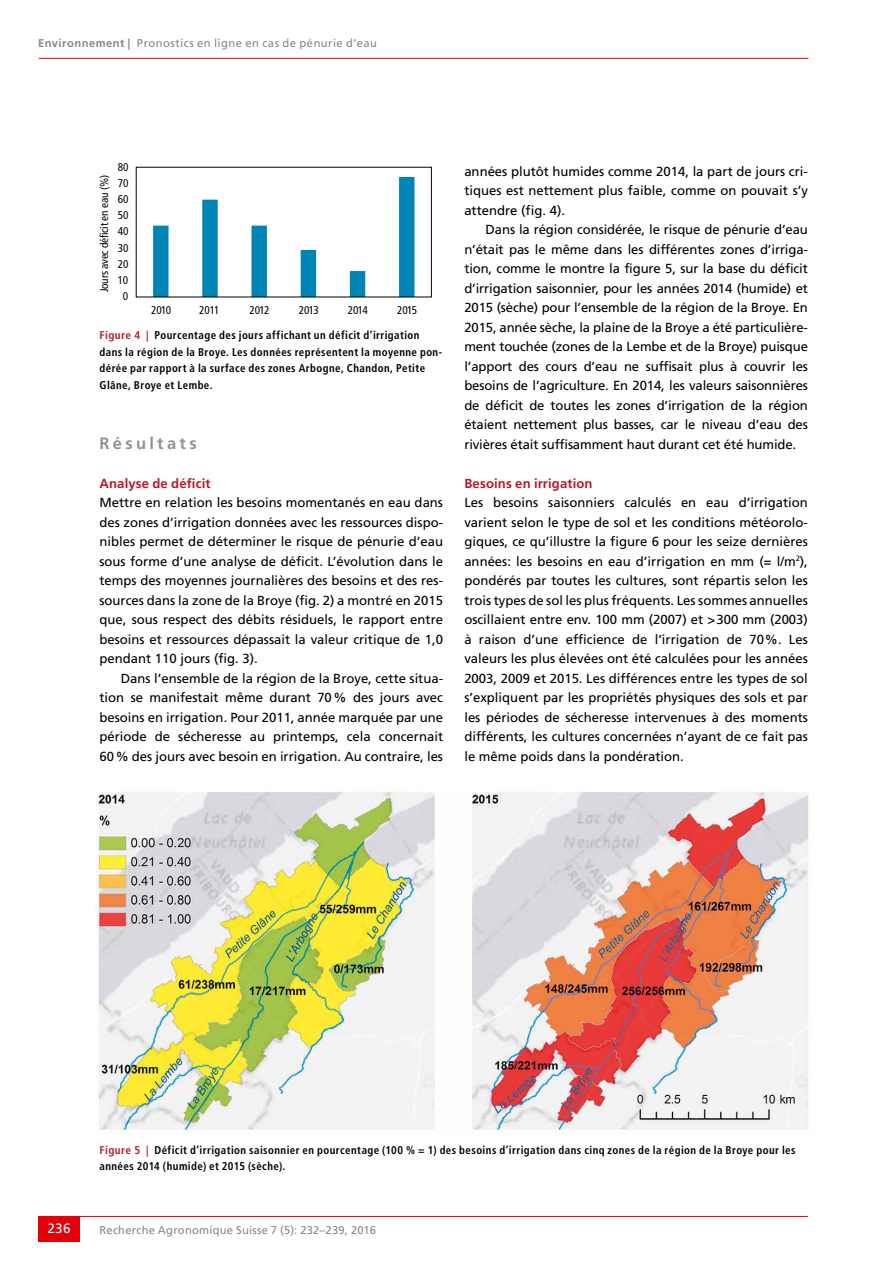
<style>
.page{position:relative;width:893px;height:1263px;background:#fff}
.page>*{position:absolute;margin:0;border:0;box-sizing:border-box;transform-origin:0 0}
.t1{font:700 16.5px "Frutiger LT Std";letter-spacing:.2em;color:#919291}
.t2{font:13.5px "Frutiger LT Std";color:#fff}
.t3{font:13.2px/19.5px "Frutiger LT Std";color:#000;text-align:justify}
.t4{font:13.2px/19.5px "Frutiger";color:#000;text-align:justify}
.t5{font:700 13.2px "Frutiger LT Std";letter-spacing:.01em;color:#b51b26}
.t6{font:700 condensed 11.25px/16.5px "Frutiger LT Std";letter-spacing:.04em;color:#000}
.t7{font:11.25px "Frutiger LT Std";letter-spacing:.025em;color:#868786}
.t8{font:condensed 11.25px "Frutiger";letter-spacing:-.02em;color:#000}
.s1{font-weight:700}
.s2{color:#b51b26}
.s3{font-family:"Frutiger"}
</style>
<div class="page">
<hr style="left:39px;top:58px;width:769px;height:1px;background:#e3000b">
<hr style="left:38px;top:1216px;width:770px;height:1px;background:#e3000b">
<div style="left:38px;top:1216px;width:42px;height:26px;background:#e3000b"></div>
<svg style="left:153px;top:177px;width:261px;height:118px"></svg>
<img style="left:95px;top:792px;width:714px;height:341px">
<p class="t7" style="left:38px;top:36px;width:340px"><span class="s1">Environnement |</span> Pronostics en ligne en cas de pénurie d’eau</p>
<p class="t8" style="left:118px;top:160px;width:12px">80</p>
<p class="t8" style="left:98px;top:292px;width:119px;rotate:-90deg">Jours avec déficit en eau (%)</p>
<p class="t6" style="left:99px;top:327px;width:344px"><span class="s2">Figure 4 |</span> Pourcentage des jours affichant un déficit d’irrigation dans la région de la Broye. Les données représentent la moyenne pon&shy;dérée par rapport à la surface des zones Arbogne, Chandon, Petite Glâne, Broye et Lembe.</p>
<p class="t8" style="left:118px;top:176px;width:12px">70</p>
<p class="t8" style="left:118px;top:193px;width:12px">60</p>
<p class="t8" style="left:118px;top:209px;width:12px">50</p>
<p class="t8" style="left:118px;top:225px;width:12px">40</p>
<p class="t8" style="left:118px;top:241px;width:12px">30</p>
<p class="t8" style="left:118px;top:257px;width:12px">20</p>
<p class="t8" style="left:118px;top:274px;width:12px">10</p>
<p class="t8" style="left:123px;top:290px;width:7px">0</p>
<p class="t8" style="left:151px;top:303px;width:22px">2010</p>
<p class="t8" style="left:199px;top:303px;width:22px">2011</p>
<p class="t8" style="left:249px;top:303px;width:22px">2012</p>
<p class="t8" style="left:299px;top:303px;width:22px">2013</p>
<p class="t8" style="left:348px;top:303px;width:22px">2014</p>
<p class="t8" style="left:397px;top:303px;width:22px">2015</p>
<p class="t1" style="left:99px;top:433px;width:99px">Résultats</p>
<p class="t5" style="left:99px;top:475px;width:113px">Analyse de déficit</p>
<p class="t3" style="left:99px;top:493px;width:345px">Mettre en relation les besoins momentanés en eau dans des zones d’irrigation données avec les ressources dispo&shy;nibles permet de déterminer le risque de pénurie d’eau sous forme d’une analyse de déficit. L’évolution dans le temps des moyennes journalières des besoins et des res&shy;sources dans la zone de la Broye (fig. 2) a montré en 2015 que, sous respect des débits <span class="s3">résiduel</span>s, le rapport entre besoins et ressources dépassait la valeur critique de 1,0 pendant 110 jours (fig. 3).</p>
<p class="t3" style="left:99px;top:668px;width:345px;text-indent:21px">Dans l’ensemble de la région de la Broye, cette situa&shy;tion se manifestait même durant 70% des jours avec besoins en irrigation. Pour 2011, année marquée par une période de sécheresse au printemps, cela concernait 60% des jours avec besoin en irrigation. Au contraire, les</p>
<p class="t3" style="left:464px;top:161px;width:345px">années plutôt humides comme 2014, la part de jours cri&shy;tiques est nettement plus faible, comme on pouvait s’y attendre (fig. 4).</p>
<p class="t3" style="left:464px;top:220px;width:345px;text-indent:21px">Dans la région considérée, le risque de pénurie d’eau n’était pas le même dans les différentes zones d’irriga&shy;tion, comme le montre la figure 5, sur la base du déficit d’irrigation saisonnier, pour les années 2014 (humide) et 2015 (sèche) pour l’ensemble de la région de la Broye. En 2015, année sèche, la plaine de la Broye a été particulière&shy;ment touchée (zones de la Lembe et de la Broye) puisque l’apport des cours d’eau ne suffisait plus à couvrir les besoins de l’agriculture. En 2014, les valeurs saisonnières de déficit de toutes les zones d’irrigation de la région étaient nettement plus basses, car le niveau d’eau des rivières était suffisamment haut durant cet été humide.</p>
<p class="t5" style="left:464px;top:475px;width:130px">Besoins en irrigation</p>
<p class="t4" style="left:464px;top:493px;width:345px">Les besoins saisonniers calculés en eau d’irrigation varient selon le type de sol et les conditions météorolo&shy;giques, ce qu’illustre la figure 6 pour les seize dernières années: les besoins en eau d’irrigation en mm (= l/m<sup>2</sup>), pondérés par toutes les cultures, sont répartis selon les trois types de sol les plus fréquents. Les sommes annuelles oscillaient entre env. 100 mm (2007) et &gt;300 mm (2003)</p>
<p class="t3" style="left:464px;top:629px;width:345px">à raison d’une efficience de <span class="s3">l’irrigation de 70%. Les</span></p>
<p class="t4" style="left:464px;top:649px;width:345px">valeurs les plus élevées ont été calculées pour les années 2003, 2009 et 2015. Les différences entre les types de sol s’expliquent par les propriétés physiques des sols et par les périodes de sécheresse intervenues à des moments différents, les cultures concernées n’ayant de ce fait pas le même poids dans la pondération.</p>
<p class="t2" style="left:47px;top:1221px;width:25px">236</p>
<p class="t6" style="left:99px;top:1142px;width:697px"><span class="s2">Figure 5 |</span> Déficit d’irrigation saisonnier en pourcentage (100 % = 1) des besoins d’irrigation dans cinq zones de la région de la Broye pour les années 2014 (humide) et 2015 (sèche).</p>
<p class="t7" style="left:99px;top:1223px;width:278px">Recherche Agronomique Suisse 7 (5): 232–239, 2016</p>
</div>
